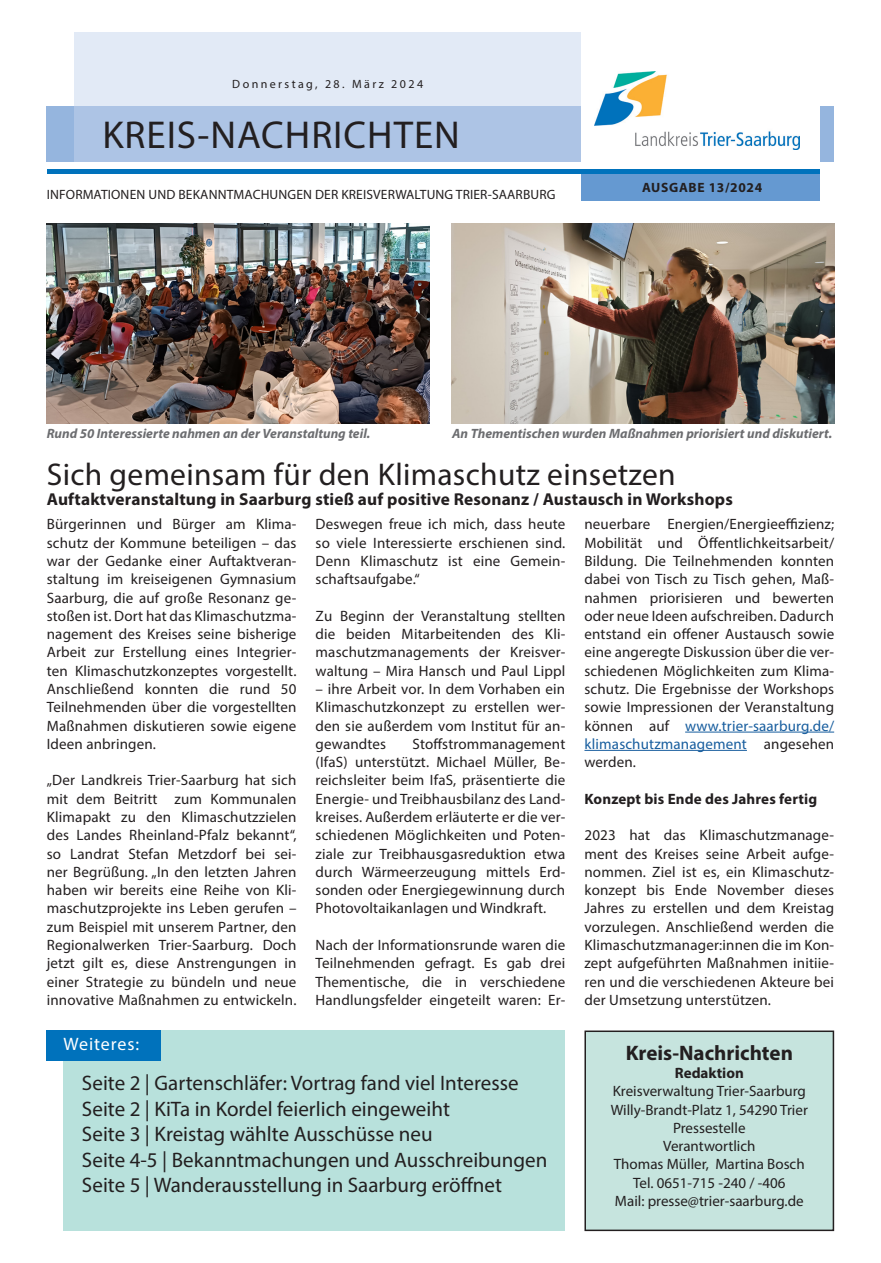
<style>
.page{position:relative;width:881px;height:1263px;background:#fff}
.page>*{position:absolute;margin:0;border:0;box-sizing:border-box;transform-origin:0 0}
.t1{font:39px "Myriad Pro";letter-spacing:.025em;color:#231f20}
.Headline{font:31.5px "Myriad Pro";letter-spacing:.01em;color:#231f20}
.Inhaltsverzeichnis{font:21px "Myriad Pro";color:#231f20}
.Fließtext_Bold_zentr{font:700 21px "Myriad Pro";color:#231f20}
.t2{font:18px "Myriad Pro";letter-spacing:.05em;color:#fff}
.Subline{font:700 17.25px "Myriad Pro";letter-spacing:.01em;color:#231f20}
.Fließtext{font:15px/18.3px "Myriad Pro";letter-spacing:.01em;color:#231f20;text-align:justify}
.Fließtext_Bold_zentr-2{font:15px "Myriad Pro";color:#231f20}
.Fließtext-2{font:700 15px "Myriad Pro";letter-spacing:.01em;color:#231f20}
.Fließtext_Bold_zentr-3{font:700 15px "Myriad Pro";color:#231f20}
.Bilduntertitel{font:italic 700 13.5px "Myriad Pro";color:#6c6d70}
.t3{font:13.5px "Myriad Pro";letter-spacing:.01em;color:#231f20}
.t4{font:700 13.5px "Myriad Pro";letter-spacing:.05em;color:#231f20}
.t5{font:12px "Myriad Pro";letter-spacing:.2em;color:#231f20}
.s1{color:#175d9e}
</style>
<div class="page">
<div style="left:47px;top:106px;width:786px;height:56px;background:#95b5de"></div>
<svg style="left:74px;top:32px;width:506px;height:130px;background:#cbd9ee"></svg>
<div style="left:580px;top:0;width:239px;height:193px;background:#fff"></div>
<div style="left:580px;top:172px;width:239px;height:28px;background:#6599d1"></div>
<hr style="left:47px;top:169px;width:772px;height:4px;background:#0072bc">
<img style="left:594px;top:71px;width:205px;height:79px">
<div style="left:63px;top:1030px;width:502px;height:201px;background:#b8e1dc"></div>
<div style="left:46px;top:1030px;width:115px;height:30px;background:#0072bc"></div>
<div style="left:585px;top:1031px;width:248px;height:199px;background:#c6e4de"></div>
<div style="left:584px;top:1030px;width:249px;height:201px;border:2px solid #231f20"></div>
<img style="left:47px;top:223px;width:382px;height:200px">
<img style="left:451px;top:223px;width:382px;height:200px">
<hr style="left:685px;top:732px;width:148px;height:1px;background:#175d9e">
<hr style="left:584px;top:750px;width:162px;height:1px;background:#175d9e">
<p class="t5" style="left:232px;top:77px;width:192px">Donnerstag, 28. März 2024</p>
<h1 class="t1" style="left:102px;top:111px;width:359px">KREIS-NACHRICHTEN</h1>
<p class="t3" style="left:47px;top:186px;width:510px">INFORMATIONEN UND BEKANNTMACHUNGEN DER KREISVERWALTUNG TRIER-SAARBURG</p>
<p class="t4" style="left:642px;top:179px;width:121px">AUSGABE 13/2024</p>
<p class="Bilduntertitel" style="left:452px;top:425px;width:381px">An Thementischen wurden Maßnahmen priorisiert und diskutiert.</p>
<p class="Bilduntertitel" style="left:47px;top:425px;width:325px">Rund 50 Interessierte nahmen an der Veranstaltung teil.</p>
<p class="Headline" style="left:47px;top:455px;width:630px">Sich gemeinsam für den Klimaschutz einsetzen</p>
<p class="Subline" style="left:47px;top:488px;width:687px">Auftaktveranstaltung in Saarburg stieß auf positive Resonanz / Austausch in Workshops</p>
<p class="Fließtext" style="left:47px;top:515px;width:251px">Bürgerinnen und Bürger am Klima&shy;schutz der Kommune beteiligen – das war der Gedanke einer Auftaktveran&shy;staltung im kreiseigenen Gymnasium Saarburg, die auf große Resonanz ge&shy;stoßen ist. Dort hat das Klimaschutzma&shy;nagement des Kreises seine bisherige Arbeit zur Erstellung eines Integrier&shy;ten Klimaschutzkonzeptes vorgestellt.<br>Anschließend konnten die rund 50<br>Teilnehmenden über die vorgestellten Maßnahmen diskutieren sowie eigene Ideen anbringen.</p>
<p class="Fließtext" style="left:47px;top:771px;width:251px">„Der Landkreis Trier-Saarburg hat sich mit dem Beitritt zum Kommunalen Klimapakt zu den Klimaschutzzielen des Landes Rheinland-Pfalz bekannt“, so Landrat Stefan Metzdorf bei sei&shy;ner Begrüßung. „In den letzten Jahren haben wir bereits eine Reihe von Kli&shy;maschutzprojekte ins Leben gerufen – zum Beispiel mit unserem Partner, den Regionalwerken Trier-Saarburg. Doch jetzt gilt es, diese Anstrengungen in einer Strategie zu bündeln und neue innovative Maßnahmen zu entwickeln.</p>
<p class="Fließtext" style="left:315px;top:515px;width:251px">Deswegen freue ich mich, dass heute so viele Interessierte erschienen sind.<br>Denn Klimaschutz ist eine Gemein&shy;schaftsaufgabe.“</p>
<p class="Fließtext" style="left:315px;top:606px;width:251px">Zu Beginn der Veranstaltung stellten die beiden Mitarbeitenden des Kli&shy;maschutzmanagements der Kreisver&shy;waltung – Mira Hansch und Paul Lippl</p>
<p class="Fließtext" style="left:315px;top:680px;width:251px">– ihre Arbeit vor. In dem Vorhaben ein Klimaschutzkonzept zu erstellen wer&shy;den sie außerdem vom Institut für an&shy;gewandtes</p>
<p class="Fließtext" style="left:584px;top:515px;width:251px">neuerbare Energien/Energieeffizienz; Mobilität und Öffentlichkeitsarbeit/ Bildung. Die Teilnehmenden konnten dabei von Tisch zu Tisch gehen, Maß&shy;nahmen priorisieren und bewerten oder neue Ideen aufschreiben. Dadurch entstand ein offener Austausch sowie eine angeregte Diskussion über die ver&shy;schiedenen Möglichkeiten zum Klima&shy;schutz. Die Ergebnisse der Workshops sowie Impressionen der Veranstaltung können auf <span class="s1">www.trier-saarburg.de/ klimaschutzmanagement</span> angesehen werden.</p>
<p class="Fließtext-2" style="left:584px;top:789px;width:234px">Konzept bis Ende des Jahres fertig</p>
<p class="Fließtext" style="left:584px;top:826px;width:251px">2023 hat das Klimaschutzmanage&shy;ment des Kreises seine Arbeit aufge&shy;nommen. Ziel ist es, ein Klimaschutz&shy;konzept bis Ende November dieses Jahres zu erstellen und dem Kreistag vorzulegen. Anschließend werden die Klimaschutzmanager:innen die im Kon&shy;zept aufgeführten Maßnahmen initiie&shy;ren und die verschiedenen Akteure bei der Umsetzung unterstützen.</p>
<p class="Fließtext" style="left:315px;top:734px;width:251px;text-indent:97px">Stoffstrommanagement (IfaS) unterstützt. Michael Müller, Be&shy;reichsleiter beim IfaS, präsentierte die Energie- und Treibhausbilanz des Land&shy;kreises. Außerdem erläuterte er die ver&shy;schiedenen Möglichkeiten und Poten&shy;ziale zur Treibhausgasreduktion etwa durch Wärmeerzeugung mittels Erd&shy;sonden oder Energiegewinnung durch Photovoltaikanlagen und Windkraft.</p>
<p class="Fließtext" style="left:315px;top:935px;width:251px">Nach der Informationsrunde waren die Teilnehmenden gefragt. Es gab drei Thementische, die in verschiedene Handlungsfelder eingeteilt waren: Er-</p>
<p class="t2" style="left:63px;top:1033px;width:77px">Weiteres:</p>
<p class="Inhaltsverzeichnis" style="left:82px;top:1070px;width:438px">Seite 2 | Gartenschläfer: Vortrag fand viel Interesse</p>
<p class="Inhaltsverzeichnis" style="left:82px;top:1096px;width:369px">Seite 2 | KiTa in Kordel feierlich eingeweiht</p>
<p class="Inhaltsverzeichnis" style="left:82px;top:1121px;width:352px">Seite 3 | Kreistag wählte Ausschüsse neu</p>
<p class="Inhaltsverzeichnis" style="left:82px;top:1147px;width:466px">Seite 4-5 | Bekanntmachungen und Ausschreibungen</p>
<p class="Inhaltsverzeichnis" style="left:82px;top:1172px;width:421px">Seite 5 | Wanderausstellung in Saarburg eröffnet</p>
<p class="Fließtext_Bold_zentr" style="left:625px;top:1039px;width:169px">Kreis-Nachrichten</p>
<p class="Fließtext_Bold_zentr-3" style="left:674px;top:1063px;width:70px">Redaktion</p>
<p class="Fließtext_Bold_zentr-2" style="left:612px;top:1082px;width:195px">Kreisverwaltung Trier-Saarburg</p>
<p class="Fließtext_Bold_zentr-2" style="left:610px;top:1100px;width:198px">Willy-Brandt-Platz 1, 54290 Trier</p>
<p class="Fließtext_Bold_zentr-2" style="left:672px;top:1118px;width:74px">Pressestelle</p>
<p class="Fließtext_Bold_zentr-2" style="left:663px;top:1137px;width:94px">Verantwortlich</p>
<p class="Fließtext_Bold_zentr-2" style="left:613px;top:1155px;width:192px">Thomas Müller, Martina Bosch</p>
<p class="Fließtext_Bold_zentr-2" style="left:633px;top:1173px;width:154px">Tel. 0651-715 -240 / -406</p>
<p class="Fließtext_Bold_zentr-2" style="left:614px;top:1192px;width:190px">Mail: presse@trier-saarburg.de</p>
</div>
